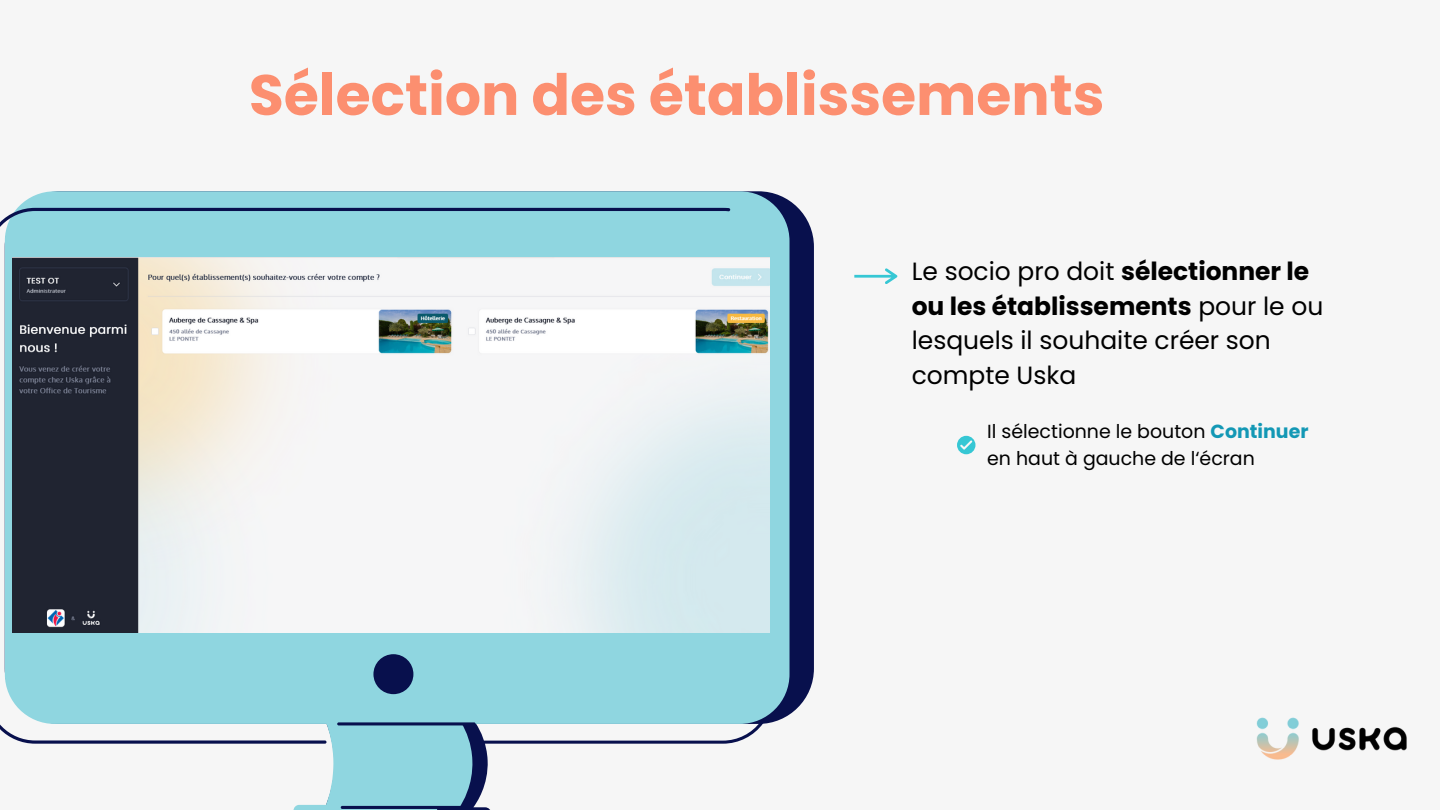
<style>
.page{position:relative;width:1440px;height:810px;background:#f6f6f6}
.page>*{position:absolute;margin:0;border:0;box-sizing:border-box;transform-origin:0 0}
.t1{font:700 56.9px "Poppins";color:#fc8f70}
.t2{font:25px/34.5px "Poppins";color:#000}
.t3{font:19px/26.2px "Poppins";color:#000}
.s1{font-weight:700}
.s2{font-weight:700;color:#1398b5}
</style>
<div class="page">
<img style="left:1256px;top:717px;width:151px;height:43px">
<div style="left:790px;top:201px;width:24px;height:513px;background:#08104d"></div>
<svg style="left:17px;top:191px;width:773px;height:619px;background:#93cdd9"></svg>
<svg style="left:0;top:208px;width:764px;height:601px;fill:#8fd6e0"></svg>
<svg style="left:854px;top:268px;width:43px;height:16px"></svg>
<svg style="left:957px;top:436px;width:18px;height:18px"></svg>
<img style="left:12px;top:257px;width:758px;height:376px">
<p class="t1" style="left:249px;top:55px;width:857px">Sélection des établissements</p>
<p class="t2" style="left:912px;top:254px;width:413px">Le socio pro doit <span class="s1">sélectionner le ou les établissements</span> pour le ou lesquels il souhaite créer son compte Uska</p>
<p class="t3" style="left:987px;top:419px;width:323px">Il sélectionne le bouton <span class="s2">Continuer </span>en haut à gauche de l‘écran</p>
</div>
